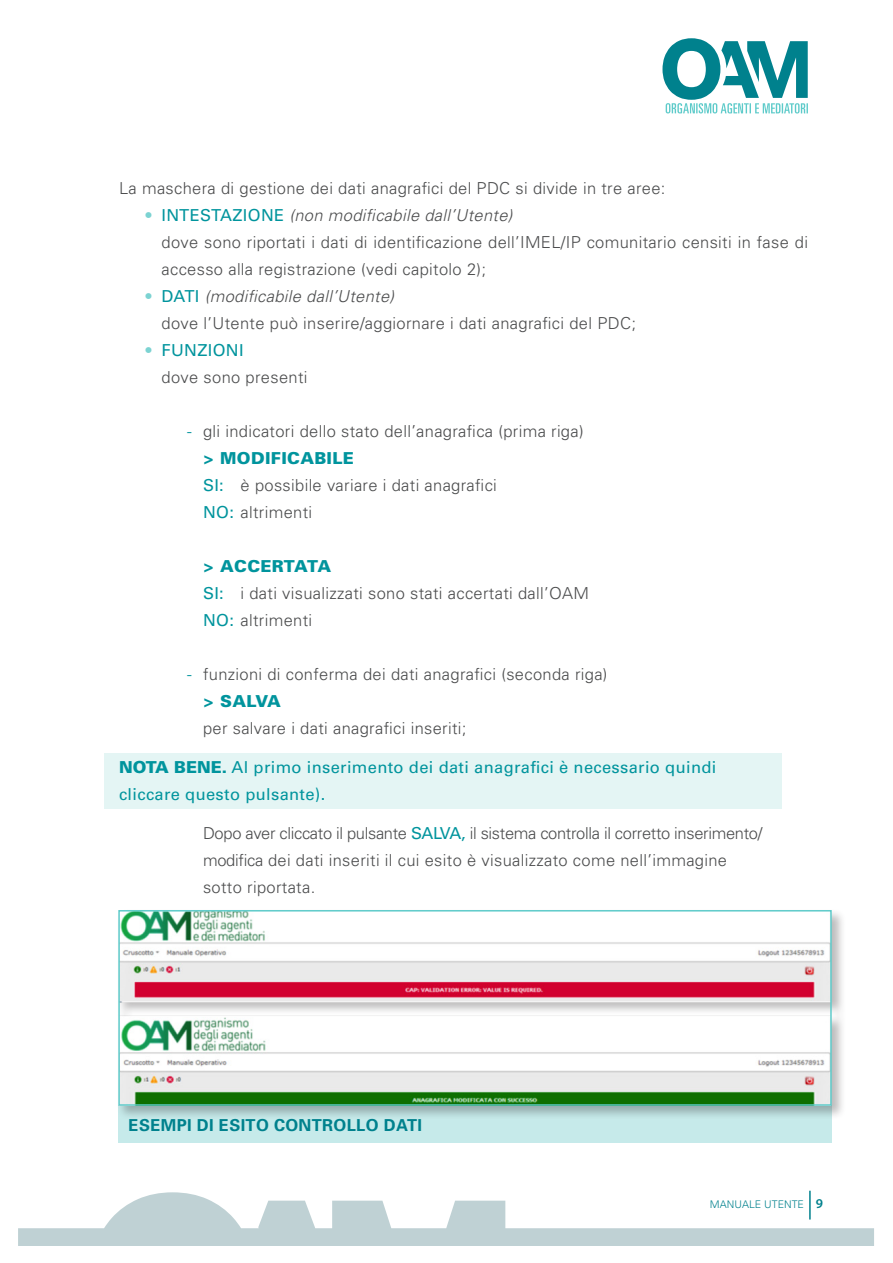
<style>
.page{position:relative;width:893px;height:1263px;background:#fff}
.page>*{position:absolute;margin:0;border:0;box-sizing:border-box;transform-origin:0 0}
.Stile_di_paragrafo_1{font:300 16.5px/27px "Univers";letter-spacing:.02em;color:#4b4c4d}
.Stile_di_paragrafo_1-2{font:500 16.5px "Univers CE";letter-spacing:.02em;color:#00949d}
.Stile_di_paragrafo_1-3{font:300 16.5px "Univers";letter-spacing:-.02em;color:#4b4c4d}
.Stile_di_paragrafo_1-4{font:italic 300 16.5px "Univers";letter-spacing:.02em;color:#4b4c4d}
.Stile_di_paragrafo_1-5{font:900 16.5px "Univers";letter-spacing:.02em;color:#00949d}
.Stile_di_paragrafo_1-6{font:700 16.5px "Univers";letter-spacing:.02em;color:#00818d}
.t1{font:300 10.5px "Univers";color:#00818d}
.s1{font-style:normal;color:#7cd3d2}
.s2{font-family:"Univers CE";font-weight:500;font-style:normal;color:#00949d}
.s3{font-family:"Univers";font-weight:300;color:#7cd3d2}
.s4{color:#00949d}
.s5{font-family:"Univers CE";font-weight:500;color:#00949d}
.s6{font-weight:900}
.s7{font-family:"Adobe Corp ID Myriad Sb";font-weight:400;font-size:13.5px}
</style>
<div class="page">
<hr style="left:809px;top:1191px;width:2px;height:28px;background:#00818d">
<svg style="left:662px;top:38px;width:146px;height:76px"></svg>
<svg style="left:18px;top:1192px;width:856px;height:54px"></svg>
<div style="left:104px;top:753px;width:678px;height:56px;background:#e4f5f4"></div>
<div style="left:118px;top:1106px;width:714px;height:37px;background:#c6eaea"></div>
<div style="left:116px;top:908px;width:730px;height:212px;background:#231f20;opacity:.3"></div>
<img style="left:121px;top:913px;width:708px;height:190px">
<div style="left:118px;top:910px;width:714px;height:196px;border:2px solid #5ecbca"></div>
<p class="Stile_di_paragrafo_1" style="left:119px;top:174px;width:548px">La maschera di gestione dei dati anagrafici del PDC si divide in tre aree:</p>
<p class="Stile_di_paragrafo_1-4" style="left:145px;top:205px;width:369px"><span class="s1">•</span> <span class="s2">INTESTAZIONE</span> (non modificabile dall’Utente)</p>
<p class="Stile_di_paragrafo_1" style="left:162px;top:228px;width:648px">dove sono riportati i dati di identificazione dell’IMEL/IP comunitario censiti in fase di accesso alla registrazione (vedi capitolo 2);</p>
<p class="Stile_di_paragrafo_1-4" style="left:145px;top:286px;width:251px"><span class="s1">•</span> <span class="s2">DATI</span> (modificabile dall’Utente)</p>
<p class="Stile_di_paragrafo_1" style="left:162px;top:309px;width:476px">dove l’Utente può inserire/aggiornare i dati anagrafici del PDC;</p>
<p class="Stile_di_paragrafo_1-2" style="left:145px;top:340px;width:101px"><span class="s3">•</span> FUNZIONI</p>
<p class="Stile_di_paragrafo_1" style="left:162px;top:363px;width:147px">dove sono presenti</p>
<p class="Stile_di_paragrafo_1" style="left:187px;top:417px;width:398px"><span class="s4">-</span> gli indicatori dello stato dell’anagrafica (prima riga)</p>
<p class="Stile_di_paragrafo_1-5" style="left:203px;top:447px;width:152px">&gt; MODIFICABILE</p>
<p class="Stile_di_paragrafo_1" style="left:203px;top:471px;width:295px"><span class="s5">SI:</span> è possibile variare i dati anagrafici</p>
<p class="Stile_di_paragrafo_1" style="left:203px;top:498px;width:111px"><span class="s5">NO:</span> altrimenti</p>
<p class="Stile_di_paragrafo_1-5" style="left:203px;top:555px;width:130px">&gt; ACCERTATA</p>
<p class="Stile_di_paragrafo_1" style="left:203px;top:579px;width:388px"><span class="s5">SI:</span> i dati visualizzati sono stati accertati dall’OAM</p>
<p class="Stile_di_paragrafo_1" style="left:203px;top:606px;width:111px"><span class="s5">NO:</span> altrimenti</p>
<p class="Stile_di_paragrafo_1" style="left:187px;top:660px;width:422px"><span class="s4">-</span> funzioni di conferma dei dati anagrafici (seconda riga)</p>
<p class="Stile_di_paragrafo_1-5" style="left:203px;top:690px;width:79px">&gt; SALVA</p>
<p class="Stile_di_paragrafo_1" style="left:203px;top:714px;width:265px">per salvare i dati anagrafici inseriti;</p>
<p class="Stile_di_paragrafo_1-2" style="left:119px;top:757px;width:599px"><span class="s6">NOTA BENE.</span> Al primo inserimento dei dati anagrafici è necessario quindi</p>
<p class="Stile_di_paragrafo_1-2" style="left:119px;top:784px;width:208px">cliccare questo pulsante).</p>
<p class="Stile_di_paragrafo_1-3" style="left:203px;top:823px;width:561px">Dopo aver cliccato il pulsante <span class="s5">SALVA,</span> il sistema controlla il corretto inserimento/</p>
<p class="Stile_di_paragrafo_1" style="left:203px;top:846px;width:525px">modifica dei dati inseriti il cui esito è visualizzato come nell’immagine</p>
<p class="Stile_di_paragrafo_1" style="left:203px;top:873px;width:114px">sotto riportata.</p>
<p class="Stile_di_paragrafo_1-6" style="left:129px;top:1115px;width:295px">ESEMPI DI ESITO CONTROLLO DATI</p>
<p class="t1" style="left:710px;top:1198px;width:115px">MANUALE UTENTE <span class="s7">9</span></p>
</div>
